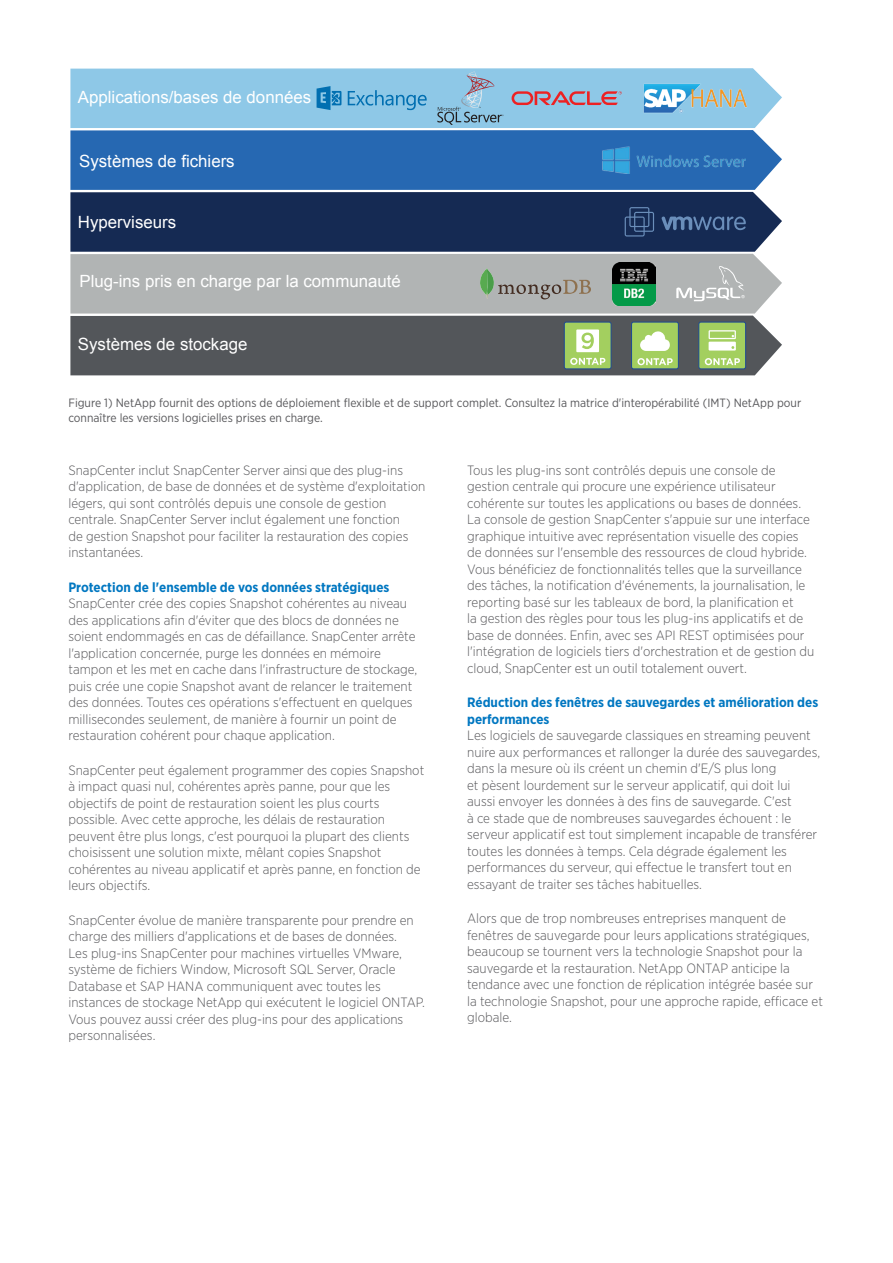
<style>
.page{position:relative;width:893px;height:1263px;background:#fff}
.page>*{position:absolute;margin:0;border:0;box-sizing:border-box;transform-origin:0 0}
.t1{font:16.8px "Arial";color:#fff}
.t2{font:300 13.5px/16.5px "Gotham Narrow";color:#58585b}
.t3{font:700 13.5px/16.5px "Gotham Narrow";color:#0077c1}
.t4{font:12px/15px "Gotham Narrow";color:#58585b}
</style>
<div class="page">
<svg style="left:70px;top:68px;width:712px;height:307px;background:#65839c"></svg>
<p class="t1" style="left:78px;top:86px;width:235px">Applications/bases de données</p>
<p class="t1" style="left:79px;top:147px;width:198px">Applikationen/Databanken</p>
<p class="t1" style="left:79px;top:150px;width:157px">Systèmes de fichiers</p>
<p class="t1" style="left:79px;top:209px;width:198px">Ap likationen/Databanken</p>
<p class="t1" style="left:78px;top:211px;width:100px">Hyperviseurs</p>
<p class="t1" style="left:80px;top:270px;width:323px">Plug-ins pris en charge par la communauté</p>
<p class="t1" style="left:78px;top:333px;width:171px">Systèmes de stockage</p>
<p class="t4" style="left:68px;top:395px;width:734px">Figure 1) NetApp fournit des options de déploiement flexible et de support complet. Consultez la matrice d'interopérabilité (IMT) NetApp pour connaître les versions logicielles prises en charge.</p>
<p class="t2" style="left:68px;top:461px;width:358px">SnapCenter inclut SnapCenter Server ainsi que des plug-ins d'application, de base de données et de système d'exploitation légers, qui sont contrôlés depuis une console de gestion centrale. SnapCenter Server inclut également une fonction<br>de gestion Snapshot pour faciliter la restauration des copies instantanées.</p>
<p class="t3" style="left:68px;top:579px;width:323px">Protection de l'ensemble de vos données stratégiques</p>
<p class="t2" style="left:68px;top:595px;width:350px">SnapCenter crée des copies Snapshot cohérentes au niveau des applications afin d'éviter que des blocs de données ne soient endommagés en cas de défaillance. SnapCenter arrête l'application concernée, purge les données en mémoire tampon et les met en cache dans l'infrastructure de stockage, puis crée une copie Snapshot avant de relancer le traitement des données. Toutes ces opérations s'effectuent en quelques millisecondes seulement, de manière à fournir un point de restauration cohérent pour chaque application.</p>
<p class="t2" style="left:68px;top:761px;width:357px">SnapCenter peut également programmer des copies Snapshot à impact quasi nul, cohérentes après panne, pour que les objectifs de point de restauration soient les plus courts possible. Avec cette approche, les délais de restauration peuvent être plus longs, c'est pourquoi la plupart des clients choisissent une solution mixte, mêlant copies Snapshot cohérentes au niveau applicatif et après panne, en fonction de leurs objectifs.</p>
<p class="t2" style="left:68px;top:911px;width:358px">SnapCenter évolue de manière transparente pour prendre en charge des milliers d'applications et de bases de données.<br>Les plug-ins SnapCenter pour machines virtuelles VMware, système de fichiers Window, Microsoft SQL Server, Oracle Database et SAP HANA communiquent avec toutes les instances de stockage NetApp qui exécutent le logiciel ONTAP.<br>Vous pouvez aussi créer des plug-ins pour des applications personnalisées.</p>
<p class="t2" style="left:467px;top:461px;width:349px">Tous les plug-ins sont contrôlés depuis une console de gestion centrale qui procure une expérience utilisateur cohérente sur toutes les applications ou bases de données.<br>La console de gestion SnapCenter s'appuie sur une interface graphique intuitive avec représentation visuelle des copies de données sur l'ensemble des ressources de cloud hybride.<br>Vous bénéficiez de fonctionnalités telles que la surveillance des tâches, la notification d'événements, la journalisation, le reporting basé sur les tableaux de bord, la planification et<br>la gestion des règles pour tous les plug-ins applicatifs et de base de données. Enfin, avec ses API REST optimisées pour l'intégration de logiciels tiers d'orchestration et de gestion du cloud, SnapCenter est un outil totalement ouvert.</p>
<p class="t3" style="left:467px;top:694px;width:353px">Réduction des fenêtres de sauvegardes et amélioration des performances</p>
<p class="t2" style="left:467px;top:727px;width:355px">Les logiciels de sauvegarde classiques en streaming peuvent nuire aux performances et rallonger la durée des sauvegardes, dans la mesure où ils créent un chemin d'E/S plus long<br>et pèsent lourdement sur le serveur applicatif, qui doit lui aussi envoyer les données à des fins de sauvegarde. C'est<br>à ce stade que de nombreuses sauvegardes échouent : le serveur applicatif est tout simplement incapable de transférer toutes les données à temps. Cela dégrade également les performances du serveur, qui effectue le transfert tout en essayant de traiter ses tâches habituelles.</p>
<p class="t2" style="left:467px;top:910px;width:357px">Alors que de trop nombreuses entreprises manquent de fenêtres de sauvegarde pour leurs applications stratégiques, beaucoup se tournent vers la technologie Snapshot pour la sauvegarde et la restauration. NetApp ONTAP anticipe la tendance avec une fonction de réplication intégrée basée sur la technologie Snapshot, pour une approche rapide, efficace et globale.</p>
</div>
